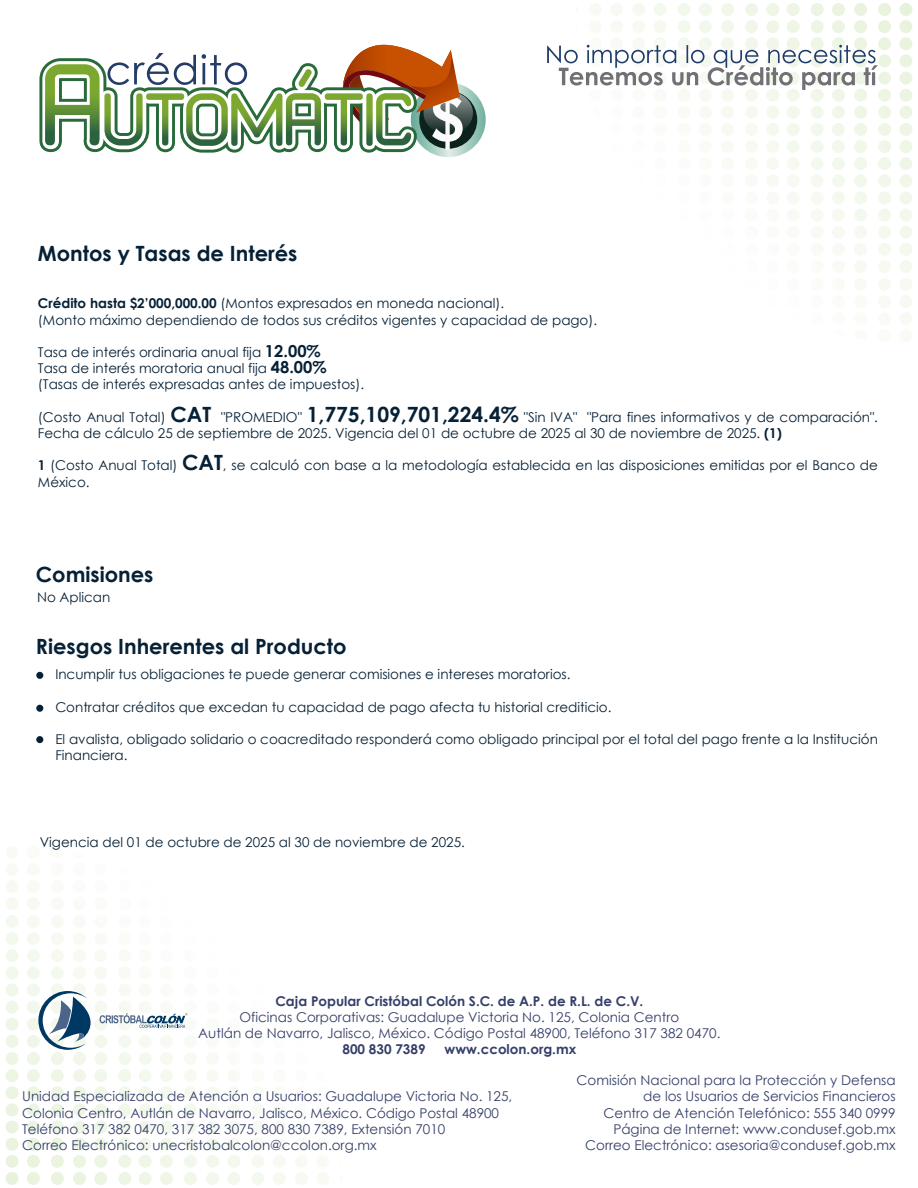
<style>
.page{position:relative;width:918px;height:1188px;background:#fff}
.page>*{position:absolute;margin:0;border:0;box-sizing:border-box;transform-origin:0 0}
.t1{font:700 21px "Century Gothic";color:#062035}
.t2{font:13.5px/16.2px "Century Gothic";color:#062035}
.t3{font:13.5px/16.2px "Century Gothic";color:#353f6a}
.t4{font:700 13.5px "Century Gothic";color:#353f6a}
.s1{font-weight:700}
.s2{font-weight:700;font-size:16.5px}
.s3{font-weight:700;font-size:21px}
</style>
<div class="page">
<svg style="left:589px;top:3px;width:323px;height:30px"></svg>
<svg style="left:6px;top:863px;width:52px;height:47px"></svg>
<svg style="left:547px;top:45px;width:331px;height:45px"></svg>
<div style="left:36px;top:672px;width:7px;height:7px;background:#062035;border-radius:50%"></div>
<div style="left:36px;top:705px;width:7px;height:7px;background:#062035;border-radius:50%"></div>
<div style="left:36px;top:736px;width:7px;height:7px;background:#062035;border-radius:50%"></div>
<svg style="left:411px;top:82px;width:75px;height:75px"></svg>
<div style="left:419px;top:91px;width:58px;height:58px;background:#0d211d;border-radius:50%"></div>
<svg style="left:39px;top:45px;width:434px;height:108px"></svg>
<svg style="left:38px;top:991px;width:150px;height:59px"></svg>
<h1 class="t1" style="left:38px;top:238px;width:261px">Montos y Tasas de Interés</h1>
<p class="t2" style="left:38px;top:295px;width:561px"><span class="s1">Crédito hasta $2’000,000.00</span> (Montos expresados en moneda nacional).<br>(Monto máximo dependiendo de todos sus créditos vigentes y capacidad de pago).</p>
<p class="t2" style="left:38px;top:344px;width:328px">Tasa de interés ordinaria anual fija <span class="s2">12.00%<br></span>Tasa de interés moratoria anual fija <span class="s2">48.00% </span>(Tasas de interés expresadas antes de impuestos).</p>
<p class="t2" style="left:38px;top:409px;width:842px">(Costo Anual Total) <span class="s3">CAT</span> "PROMEDIO" <span class="s3">1,775,109,701,224.4%</span> "Sin IVA" "Para fines informativos y de comparación".<br>Fecha de cálculo 25 de septiembre de 2025. Vigencia del 01 de octubre de 2025 al 30 de noviembre de 2025. <span class="s1">(1)</span></p>
<p class="t2" style="left:38px;top:457px;width:841px"><span class="s1">1</span> (Costo Anual Total) <span class="s3">CAT</span>, se calculó con base a la metodología establecida en las disposiciones emitidas por el Banco de<br>México.</p>
<h1 class="t1" style="left:36px;top:558px;width:119px">Comisiones</h1>
<p class="t2" style="left:37px;top:589px;width:75px">No Aplican</p>
<h1 class="t1" style="left:36px;top:630px;width:312px">Riesgos Inherentes al Producto</h1>
<p class="t2" style="left:55px;top:666px;width:517px">Incumplir tus obligaciones te puede generar comisiones e intereses moratorios.</p>
<p class="t2" style="left:55px;top:699px;width:558px">Contratar créditos que excedan tu capacidad de pago afecta tu historial crediticio.</p>
<p class="t2" style="left:55px;top:731px;width:824px">El avalista, obligado solidario o coacreditado responderá como obligado principal por el total del pago frente a la Institución<br>Financiera.</p>
<p class="t2" style="left:40px;top:834px;width:427px">Vigencia del 01 de octubre de 2025 al 30 de noviembre de 2025.</p>
<p class="t4" style="left:275px;top:990px;width:370px">Caja Popular Cristóbal Colón S.C. de A.P. de R.L. de C.V.</p>
<p class="t3" style="left:198px;top:1009px;width:524px;text-align:center">Oficinas Corporativas: Guadalupe Victoria No. 125, Colonia Centro<br>Autlán de Navarro, Jalisco, México. Código Postal 48900, Teléfono 317 382 0470.</p>
<p class="t4" style="left:342px;top:1039px;width:85px">800 830 7389</p>
<p class="t4" style="left:445px;top:1039px;width:133px">www.ccolon.org.mx</p>
<p class="t3" style="left:22px;top:1088px;width:492px">Unidad Especializada de Atención a Usuarios: Guadalupe Victoria No. 125, Colonia Centro, Autlán de Navarro, Jalisco, México. Código Postal 48900<br>Teléfono 317 382 0470, 317 382 3075, 800 830 7389, Extensión 7010<br>Correo Electrónico: unecristobalcolon@ccolon.org.mx</p>
<p class="t3" style="left:577px;top:1072px;width:321px;text-align:right">Comisión Nacional para la Protección y Defensa de los Usuarios de Servicios Financieros<br>Centro de Atención Telefónico: 555 340 0999<br>Página de Internet: www.condusef.gob.mx Correo Electrónico: asesoria@condusef.gob.mx</p>
</div>
